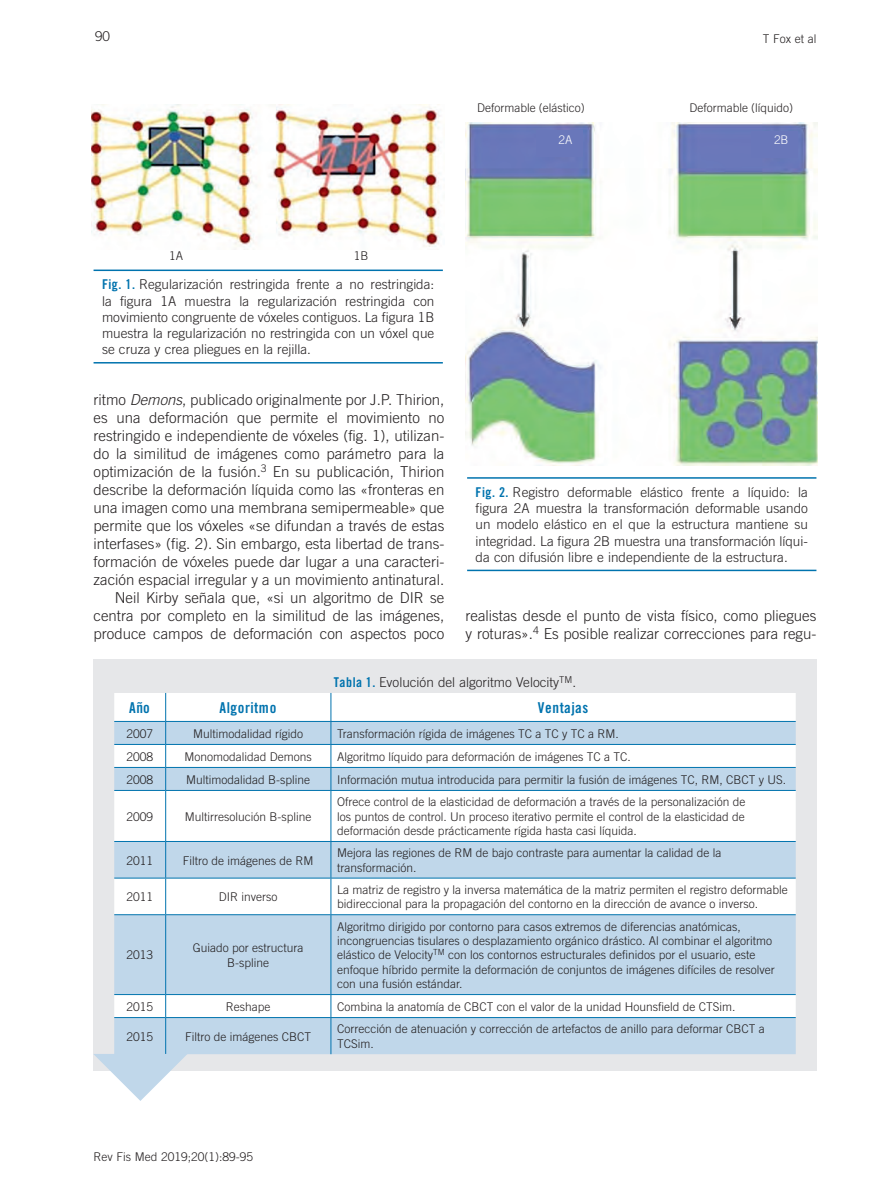
<style>
.page{position:relative;width:893px;height:1191px;background:#fff}
.page>*{position:absolute;margin:0;border:0;box-sizing:border-box;transform-origin:0 0}
.texto_normal_IG{font:300 15px/18px "Trade Gothic";color:#231f20;text-align:justify}
.t1{font:15px "Trade Gothic Bold Cond Twenty 10";color:#0073ae}
.Figura_pie_IG{font:300 13.5px/16.2px "Trade Gothic";color:#231f20;text-align:justify}
.Tabla_txt_IG{font:300 13.5px "Trade Gothic";color:#231f20}
.t2{font:300 12px/14.4px "Trade Gothic";color:#231f20}
.t3{font:300 12px "Trade Gothic";color:#fff}
.s1{font-family:"Trade Gothic Bold Cond Twenty 10";font-weight:400;color:#0073ae}
.s2{font-style:italic}
</style>
<div class="page">
<hr style="left:94px;top:269px;width:349px;height:2px;background:#0073ae">
<hr style="left:94px;top:362px;width:349px;height:1px;background:#0073ae">
<img style="left:92px;top:104px;width:350px;height:143px">
<hr style="left:467px;top:477px;width:349px;height:2px;background:#0073ae">
<hr style="left:467px;top:569px;width:349px;height:2px;background:#0073ae">
<img style="left:466px;top:123px;width:351px;height:342px">
<div style="left:536px;top:130px;width:46px;height:26px;background:#6977ba"></div>
<div style="left:751px;top:131px;width:46px;height:26px;background:#6977ba"></div>
<div style="left:93px;top:659px;width:724px;height:412px;background:#e6e7e9"></div>
<div style="left:114px;top:1018px;width:682px;height:36px;background:#c0d7ea"></div>
<svg style="left:114px;top:791px;width:682px;height:226px;background:#dde9f3"></svg>
<hr style="left:165px;top:791px;width:1px;height:50px;background:#0073ae">
<hr style="left:331px;top:791px;width:1px;height:50px;background:#0073ae">
<hr style="left:165px;top:878px;width:1px;height:36px;background:#0073ae">
<hr style="left:331px;top:878px;width:1px;height:36px;background:#0073ae">
<svg style="left:165px;top:995px;width:1px;height:22px"></svg>
<svg style="left:331px;top:995px;width:1px;height:22px"></svg>
<svg style="left:114px;top:693px;width:682px;height:97px;background:#d9e8f2"></svg>
<hr style="left:114px;top:790px;width:52px;height:1px;background:#0073ae">
<hr style="left:166px;top:790px;width:165px;height:1px;background:#0073ae">
<hr style="left:331px;top:790px;width:465px;height:1px;background:#0073ae">
<hr style="left:114px;top:841px;width:52px;height:1px;background:#0073ae">
<hr style="left:166px;top:841px;width:165px;height:1px;background:#0073ae">
<hr style="left:331px;top:841px;width:465px;height:1px;background:#0073ae">
<hr style="left:165px;top:842px;width:1px;height:35px;background:#0073ae">
<hr style="left:331px;top:842px;width:1px;height:35px;background:#0073ae">
<hr style="left:114px;top:877px;width:52px;height:1px;background:#0073ae">
<hr style="left:166px;top:877px;width:165px;height:1px;background:#0073ae">
<hr style="left:331px;top:877px;width:465px;height:1px;background:#0073ae">
<hr style="left:114px;top:914px;width:52px;height:1px;background:#0073ae">
<hr style="left:166px;top:914px;width:165px;height:1px;background:#0073ae">
<hr style="left:331px;top:914px;width:465px;height:1px;background:#0073ae">
<hr style="left:165px;top:915px;width:1px;height:79px;background:#0073ae">
<hr style="left:331px;top:915px;width:1px;height:79px;background:#0073ae">
<hr style="left:114px;top:994px;width:52px;height:1px;background:#0073ae">
<hr style="left:166px;top:994px;width:165px;height:1px;background:#0073ae">
<hr style="left:331px;top:994px;width:465px;height:1px;background:#0073ae">
<hr style="left:114px;top:1017px;width:52px;height:1px;background:#0073ae">
<hr style="left:166px;top:1017px;width:165px;height:1px;background:#0073ae">
<hr style="left:331px;top:1017px;width:465px;height:1px;background:#0073ae">
<hr style="left:165px;top:1018px;width:1px;height:36px;background:#0073ae">
<hr style="left:331px;top:1018px;width:1px;height:36px;background:#0073ae">
<svg style="left:94px;top:1054px;width:94px;height:47px"></svg>
<p class="Figura_pie_IG" style="left:95px;top:28px;width:17px">90</p>
<p class="t2" style="left:763px;top:31px;width:55px">T Fox et al</p>
<p class="t2" style="left:477px;top:100px;width:109px">Deformable (elástico)</p>
<p class="t2" style="left:689px;top:100px;width:105px">Deformable (líquido)</p>
<p class="t3" style="left:558px;top:132px;width:15px">2A</p>
<p class="t3" style="left:774px;top:132px;width:16px">2B</p>
<p class="t2" style="left:169px;top:248px;width:16px">1A</p>
<p class="t2" style="left:354px;top:248px;width:16px">1B</p>
<p class="Figura_pie_IG" style="left:102px;top:276px;width:334px"><span class="s1">Fig. 1.</span> Regularización restringida frente a no restringida: la figura 1A muestra la regularización restringida con movimiento congruente de vóxeles contiguos. La figura 1B muestra la regularización no restringida con un vóxel que se cruza y crea pliegues en la rejilla.</p>
<p class="texto_normal_IG" style="left:94px;top:390px;width:352px">ritmo <span class="s2">Demons</span>, publicado originalmente por J.P. Thirion, es una deformación que permite el movimiento no restringido e independiente de vóxeles (fig. 1), utilizan&shy;do la similitud de imágenes como parámetro para la optimización de la fusión.<sup>3</sup> En su publicación, Thirion describe la deformación líquida como las «fronteras en una imagen como una membrana semipermeable» que permite que los vóxeles «se difundan a través de estas interfases» (fig. 2). Sin embargo, esta libertad de trans&shy;formación de vóxeles puede dar lugar a una caracteri&shy;zación espacial irregular y a un movimiento antinatural.</p>
<p class="texto_normal_IG" style="left:94px;top:588px;width:352px;text-indent:21px">Neil Kirby señala que, «si un algoritmo de DIR se centra por completo en la similitud de las imágenes, produce campos de deformación con aspectos poco</p>
<p class="Figura_pie_IG" style="left:476px;top:484px;width:334px"><span class="s1">Fig. 2.</span> Registro deformable elástico frente a líquido: la figura 2A muestra la transformación deformable usando un modelo elástico en el que la estructura mantiene su integridad. La figura 2B muestra una transformación líqui&shy;da con difusión libre e independiente de la estructura.</p>
<p class="texto_normal_IG" style="left:466px;top:606px;width:352px">realistas desde el punto de vista físico, como pliegues y roturas».<sup>4</sup> Es posible realizar correcciones para regu-</p>
<p class="Tabla_txt_IG" style="left:334px;top:674px;width:244px"><span class="s1">Tabla 1.</span> Evolución del algoritmo Velocity<sup>TM</sup>.</p>
<p class="t1" style="left:129px;top:698px;width:23px">Año</p>
<p class="t1" style="left:219px;top:698px;width:59px">Algoritmo</p>
<p class="t1" style="left:538px;top:698px;width:53px">Ventajas</p>
<p class="t2" style="left:127px;top:726px;width:28px">2007</p>
<p class="t2" style="left:193px;top:726px;width:112px">Multimodalidad rígido</p>
<p class="t2" style="left:337px;top:726px;width:283px">Transformación rígida de imágenes TC a TC y TC a RM.</p>
<p class="t2" style="left:127px;top:749px;width:28px">2008</p>
<p class="t2" style="left:185px;top:749px;width:129px">Monomodalidad Demons</p>
<p class="t2" style="left:337px;top:749px;width:295px">Algoritmo líquido para deformación de imágenes TC a TC.</p>
<p class="t2" style="left:127px;top:772px;width:28px">2008</p>
<p class="t2" style="left:186px;top:772px;width:126px">Multimodalidad B-spline</p>
<p class="t2" style="left:337px;top:772px;width:450px">Información mutua introducida para permitir la fusión de imágenes TC, RM, CBCT y US.</p>
<p class="t2" style="left:127px;top:809px;width:28px">2009</p>
<p class="t2" style="left:185px;top:809px;width:128px">Multirresolución B-spline</p>
<p class="t2" style="left:337px;top:794px;width:410px;text-align:justify">Ofrece control de la elasticidad de deformación a través de la personalización de los puntos de control. Un proceso iterativo permite el control de la elasticidad de deformación desde prácticamente rígida hasta casi líquida.</p>
<p class="t2" style="left:127px;top:853px;width:28px">2011</p>
<p class="t2" style="left:183px;top:853px;width:132px">Filtro de imágenes de RM</p>
<p class="t2" style="left:337px;top:845px;width:386px">Mejora las regiones de RM de bajo contraste para aumentar la calidad de la transformación.</p>
<p class="t2" style="left:127px;top:889px;width:28px">2011</p>
<p class="t2" style="left:219px;top:889px;width:60px">DIR inverso</p>
<p class="t2" style="left:337px;top:882px;width:452px">La matriz de registro y la inversa matemática de la matriz permiten el registro deformable bidireccional para la propagación del contorno en la dirección de avance o inverso.</p>
<p class="t2" style="left:127px;top:947px;width:28px">2013</p>
<p class="t2" style="left:193px;top:940px;width:112px;text-align:center">Guiado por estructura<br>B-spline</p>
<p class="t2" style="left:337px;top:919px;width:439px">Algoritmo dirigido por contorno para casos extremos de diferencias anatómicas, incongruencias tisulares o desplazamiento orgánico drástico. Al combinar el algoritmo elástico de Velocity<sup>TM</sup> con los contornos estructurales definidos por el usuario, este enfoque híbrido permite la deformación de conjuntos de imágenes difíciles de resolver con una fusión estándar.</p>
<p class="t2" style="left:127px;top:999px;width:28px">2015</p>
<p class="t2" style="left:226px;top:999px;width:46px">Reshape</p>
<p class="t2" style="left:337px;top:999px;width:400px">Combina la anatomía de CBCT con el valor de la unidad Hounsfield de CTSim.</p>
<p class="t2" style="left:127px;top:1029px;width:28px">2015</p>
<p class="t2" style="left:185px;top:1029px;width:128px">Filtro de imágenes CBCT</p>
<p class="t2" style="left:337px;top:1021px;width:429px">Corrección de atenuación y corrección de artefactos de anillo para deformar CBCT a<br>TCSim.</p>
<p class="t2" style="left:94px;top:1149px;width:161px">Rev Fis Med 2019;20(1):89-95</p>
</div>
